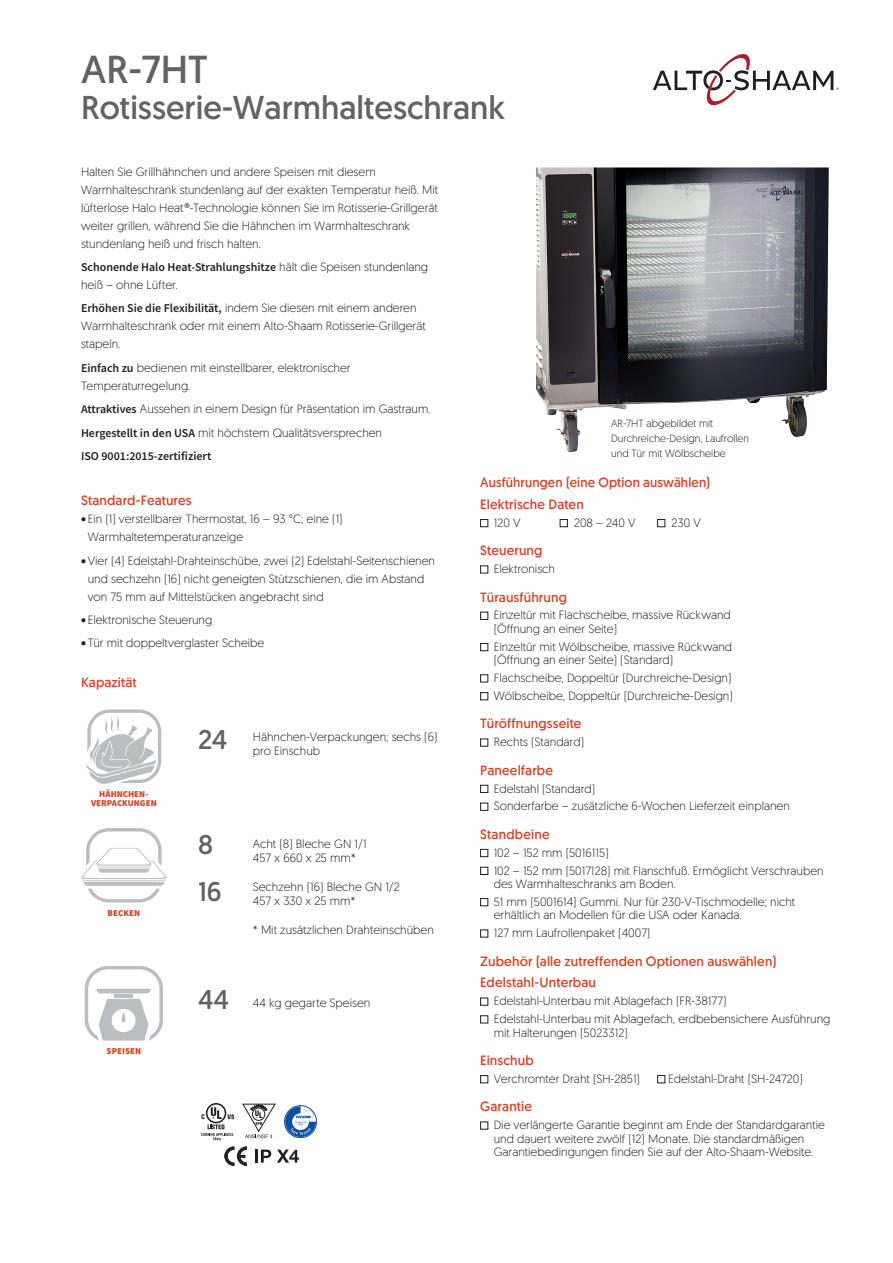
<style>
.page{position:relative;width:893px;height:1263px;background:#fff}
.page>*{position:absolute;margin:0;border:0;box-sizing:border-box;transform-origin:0 0}
.Main_Title{font:39px "Geomanist";color:#636366}
.Main_Title-2{font:33px "Geomanist";color:#636366}
.Capacity_Number{font:27px "Geomanist";color:#636366}
.subhead_2{font:13.5px "Geomanist";letter-spacing:.01em;color:#d64227}
.subhead_2_column_2{font:13.5px "Geomanist";letter-spacing:.01em;color:#d64227}
.body_text{font:300 12px/13.5px "Geomanist";color:#231f20}
.pullquote{font:300 12px/18px "Geomanist";color:#231f20}
.Capacity_verbiage{font:300 12px/14.4px "Geomanist";color:#231f20}
.pullquote-2{font:600 12px "Source Sans Pro";color:#231f20}
.body_text-2{font:300 10.5px/15px "Geomanist";color:#231f20}
.t1{font:900 9px/9px "Source Sans Pro";color:#d64227;text-align:center}
.s1{font-family:"Source Sans Pro";font-weight:600}
</style>
<div class="page">
<svg style="left:653px;top:54px;width:186px;height:52px"></svg>
<div style="left:480px;top:519px;width:8px;height:8px;border:1px solid #231f20"></div>
<div style="left:560px;top:519px;width:8px;height:8px;border:1px solid #231f20"></div>
<div style="left:657px;top:519px;width:8px;height:8px;border:1px solid #231f20"></div>
<div style="left:480px;top:565px;width:8px;height:8px;border:1px solid #231f20"></div>
<div style="left:480px;top:612px;width:8px;height:8px;border:1px solid #231f20"></div>
<div style="left:480px;top:643px;width:8px;height:8px;border:1px solid #231f20"></div>
<div style="left:480px;top:674px;width:8px;height:8px;border:1px solid #231f20"></div>
<div style="left:480px;top:692px;width:8px;height:8px;border:1px solid #231f20"></div>
<div style="left:480px;top:738px;width:8px;height:8px;border:1px solid #231f20"></div>
<div style="left:480px;top:785px;width:8px;height:8px;border:1px solid #231f20"></div>
<div style="left:480px;top:803px;width:8px;height:8px;border:1px solid #231f20"></div>
<div style="left:480px;top:849px;width:8px;height:8px;border:1px solid #231f20"></div>
<div style="left:480px;top:867px;width:8px;height:8px;border:1px solid #231f20"></div>
<div style="left:480px;top:898px;width:8px;height:8px;border:1px solid #231f20"></div>
<div style="left:480px;top:929px;width:8px;height:8px;border:1px solid #231f20"></div>
<div style="left:480px;top:997px;width:8px;height:8px;border:1px solid #231f20"></div>
<div style="left:480px;top:1015px;width:8px;height:8px;border:1px solid #231f20"></div>
<div style="left:480px;top:1075px;width:8px;height:8px;border:1px solid #231f20"></div>
<div style="left:657px;top:1075px;width:8px;height:8px;border:1px solid #231f20"></div>
<div style="left:480px;top:1121px;width:8px;height:8px;border:1px solid #231f20"></div>
<img style="left:536px;top:167px;width:293px;height:285px">
<div style="left:206px;top:1103px;width:20px;height:20px;border:2px solid #231f20;border-radius:50%"></div>
<svg style="left:201px;top:1107px;width:33px;height:33px"></svg>
<svg style="left:243px;top:1104px;width:32px;height:34px"></svg>
<svg style="left:224px;top:1146px;width:23px;height:20px"></svg>
<svg style="left:225px;top:1147px;width:22px;height:18px"></svg>
<div style="left:284px;top:1105px;width:33px;height:33px;border:1px solid #0d4da1;border-radius:50%"></div>
<svg style="left:285px;top:1106px;width:31px;height:31px"></svg>
<hr style="left:255px;top:1149px;width:3px;height:14px;background:#231f20">
<svg style="left:261px;top:1149px;width:10px;height:14px"></svg>
<svg style="left:277px;top:1149px;width:22px;height:14px"></svg>
<svg style="left:87px;top:709px;width:74px;height:75px"></svg>
<svg style="left:85px;top:966px;width:78px;height:75px"></svg>
<svg style="left:82px;top:828px;width:84px;height:74px"></svg>
<p class="Main_Title" style="left:81px;top:44px;width:128px">AR-7HT</p>
<p class="Main_Title-2" style="left:81px;top:86px;width:425px">Rotisserie-Warmhalteschrank</p>
<p class="body_text" style="left:81px;top:162px;width:359px;line-height:18px">Halten Sie Grillhähnchen und andere Speisen mit diesem Warmhalteschrank stundenlang auf der exakten Temperatur heiß. Mit lüfterlose Halo Heat®-Technologie können Sie im Rotisserie-Grillgerät weiter grillen, während Sie die Hähnchen im Warmhalteschrank stundenlang heiß und frisch halten.</p>
<p class="pullquote" style="left:81px;top:257px;width:349px"><span class="s1">Schonende Halo Heat-Strahlungshitze</span> hält die Speisen stundenlang heiß – ohne Lüfter.</p>
<p class="pullquote" style="left:81px;top:299px;width:346px"><span class="s1">Erhöhen Sie die Flexibilität,</span> indem Sie diesen mit einem anderen<br>Warmhalteschrank oder mit einem Alto-Shaam Rotisserie-Grillgerät stapeln.</p>
<p class="pullquote" style="left:81px;top:358px;width:271px"><span class="s1">Einfach zu</span> bedienen mit einstellbarer, elektronischer<br>Temperaturregelung.</p>
<p class="pullquote" style="left:81px;top:399px;width:351px"><span class="s1">Attraktives</span> Aussehen in einem Design für Präsentation im Gastraum.</p>
<p class="pullquote" style="left:81px;top:423px;width:303px"><span class="s1">Hergestellt in den USA</span> mit höchstem Qualitätsversprechen</p>
<p class="pullquote-2" style="left:81px;top:448px;width:132px">ISO 9001:2015-zertifiziert</p>
<p class="subhead_2" style="left:81px;top:492px;width:112px">Standard-Features</p>
<p class="body_text" style="left:88px;top:509px;width:256px;line-height:18px;text-indent:-7px">• Ein (1) verstellbarer Thermostat, 16 – 93 °C; eine (1)<br>Warmhaltetemperaturanzeige</p>
<p class="body_text" style="left:88px;top:551px;width:349px;line-height:18px;text-indent:-7px">• Vier (4) Edelstahl-Drahteinschübe, zwei (2) Edelstahl-Seitenschienen und sechzehn (16) nicht geneigten Stützschienen, die im Abstand von 75 mm auf Mittelstücken angebracht sind</p>
<p class="body_text" style="left:81px;top:613px;width:133px">• Elektronische Steuerung</p>
<p class="body_text" style="left:81px;top:636px;width:185px">• Tür mit doppeltverglaster Scheibe</p>
<p class="subhead_2" style="left:81px;top:674px;width:57px">Kapazität</p>
<p class="t1" style="left:91px;top:789px;width:67px">HÄHNCHEN-<br>VERPACKUNGEN</p>
<p class="t1" style="left:108px;top:908px;width:34px">BECKEN</p>
<p class="t1" style="left:107px;top:1046px;width:36px">SPEISEN</p>
<p class="Capacity_Number" style="left:198px;top:722px;width:31px">24</p>
<p class="Capacity_verbiage" style="left:253px;top:729px;width:186px">Hähnchen-Verpackungen; sechs (6)</p>
<p class="Capacity_verbiage" style="left:253px;top:744px;width:69px">pro Einschub</p>
<p class="Capacity_Number" style="left:198px;top:827px;width:17px">8</p>
<p class="Capacity_Number" style="left:198px;top:874px;width:25px">16</p>
<p class="Capacity_verbiage" style="left:253px;top:836px;width:115px">Acht (8) Bleche GN 1/1<br>457 x 660 x 25 mm*</p>
<p class="Capacity_verbiage" style="left:253px;top:879px;width:149px">Sechzehn (16) Bleche GN 1/2<br>457 x 330 x 25 mm*</p>
<p class="Capacity_verbiage" style="left:253px;top:922px;width:183px">* Mit zusätzlichen Drahteinschüben</p>
<p class="Capacity_Number" style="left:198px;top:982px;width:32px">44</p>
<p class="Capacity_verbiage" style="left:253px;top:995px;width:119px">44 kg gegarte Speisen</p>
<p class="body_text-2" style="left:611px;top:415px;width:140px">AR-7HT abgebildet mit<br>Durchreiche-Design, Laufrollen und Tür mit Wölbscheibe</p>
<p class="subhead_2_column_2" style="left:480px;top:474px;width:231px">Ausführungen (eine Option auswählen)</p>
<p class="subhead_2" style="left:480px;top:495px;width:105px">Elektrische Daten</p>
<p class="body_text" style="left:494px;top:515px;width:28px">120 V</p>
<p class="body_text" style="left:574px;top:515px;width:63px">208 – 240 V</p>
<p class="body_text" style="left:672px;top:515px;width:31px">230 V</p>
<p class="subhead_2" style="left:480px;top:542px;width:64px">Steuerung</p>
<p class="body_text" style="left:494px;top:562px;width:63px">Elektronisch</p>
<p class="subhead_2" style="left:480px;top:588px;width:88px">Türausführung</p>
<p class="body_text" style="left:494px;top:608px;width:239px">Einzeltür mit Flachscheibe, massive Rückwand (Öffnung an einer Seite)</p>
<p class="body_text" style="left:494px;top:639px;width:240px">Einzeltür mit Wölbscheibe, massive Rückwand (Öffnung an einer Seite) (Standard)</p>
<p class="body_text" style="left:494px;top:671px;width:239px">Flachscheibe, Doppeltür (Durchreiche-Design)</p>
<p class="body_text" style="left:494px;top:688px;width:241px">Wölbscheibe, Doppeltür (Durchreiche-Design)</p>
<p class="subhead_2" style="left:480px;top:715px;width:103px">Türöffnungsseite</p>
<p class="body_text" style="left:494px;top:735px;width:92px">Rechts (Standard)</p>
<p class="subhead_2" style="left:480px;top:761px;width:74px">Paneelfarbe</p>
<p class="body_text" style="left:494px;top:781px;width:103px">Edelstahl (Standard)</p>
<p class="body_text" style="left:494px;top:799px;width:298px">Sonderfarbe – zusätzliche 6-Wochen Lieferzeit einplanen</p>
<p class="subhead_2" style="left:480px;top:825px;width:71px">Standbeine</p>
<p class="body_text" style="left:494px;top:845px;width:116px">102 – 152 mm (5016115)</p>
<p class="body_text" style="left:494px;top:863px;width:331px">102 – 152 mm (5017128) mit Flanschfuß. Ermöglicht Verschrauben des Warmhalteschranks am Boden.</p>
<p class="body_text" style="left:494px;top:894px;width:303px">51 mm (5001614) Gummi. Nur für 230-V-Tischmodelle; nicht erhältlich an Modellen für die USA oder Kanada.</p>
<p class="body_text" style="left:494px;top:926px;width:158px">127 mm Laufrollenpaket (4007)</p>
<p class="subhead_2" style="left:480px;top:952px;width:298px">Zubehör (alle zutreffenden Optionen auswählen)</p>
<p class="subhead_2" style="left:480px;top:974px;width:117px">Edelstahl-Unterbau</p>
<p class="body_text" style="left:494px;top:994px;width:234px">Edelstahl-Unterbau mit Ablagefach (FR-38177)</p>
<p class="body_text" style="left:494px;top:1012px;width:338px">Edelstahl-Unterbau mit Ablagefach, erdbebensichere Ausführung mit Halterungen (5023312)</p>
<p class="subhead_2" style="left:480px;top:1051px;width:55px">Einschub</p>
<p class="body_text" style="left:494px;top:1071px;width:148px">Verchromter Draht (SH-2851)</p>
<p class="body_text" style="left:668px;top:1071px;width:136px">Edelstahl-Draht (SH-24720)</p>
<p class="subhead_2" style="left:480px;top:1098px;width:53px">Garantie</p>
<p class="body_text" style="left:494px;top:1118px;width:333px">Die verlängerte Garantie beginnt am Ende der Standardgarantie und dauert weitere zwölf (12) Monate. Die standardmäßigen<br>Garantiebedingungen finden Sie auf der Alto-Shaam-Website.</p>
</div>
